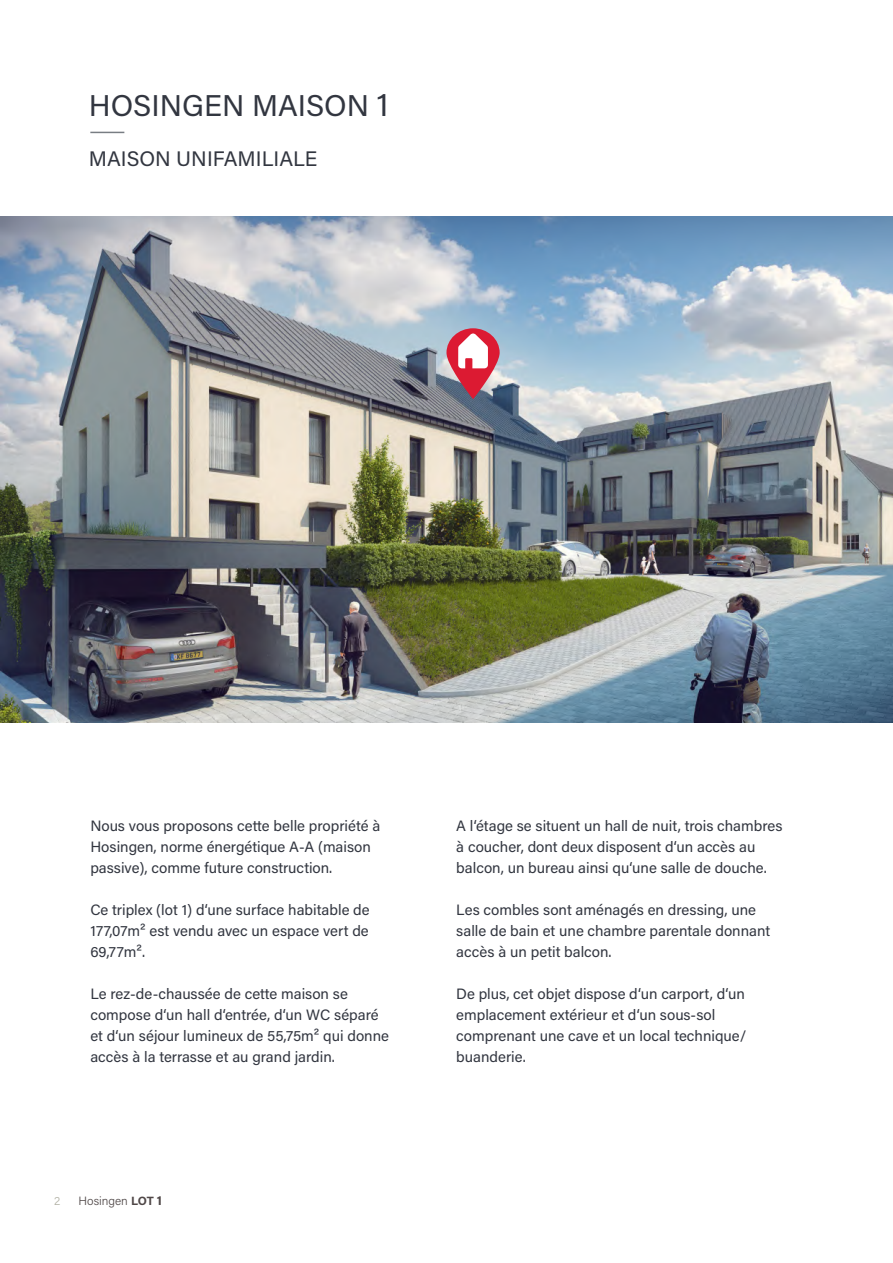
<style>
.page{position:relative;width:893px;height:1263px;background:#fff}
.page>*{position:absolute;margin:0;border:0;box-sizing:border-box;transform-origin:0 0}
.t1{font:30px "Acumin Pro";color:#323640}
.t2{font:21px "Acumin Pro";color:#323640}
.t3{font:15px/21px "Acumin Pro";color:#323640}
.t4{font:300 12px "Acumin Pro";color:#4f4747}
.t5{font:300 12px "Acumin Pro";color:#b0b0a3}
.s1{font-size:31.5px}
.s2{font-weight:700}
.s3{font-weight:700;font-size:13.2px}
</style>
<div class="page">
<hr style="left:90px;top:132px;width:34px;height:1px;background:#787d83">
<img style="left:0;top:216px;width:893px;height:506px">
<svg style="left:446px;top:328px;width:54px;height:71px"></svg>
<p class="t1" style="left:89px;top:85px;width:301px">HOSINGEN MAISON <span class="s1">1</span></p>
<p class="t2" style="left:89px;top:144px;width:230px">MAISON UNIFAMILIALE</p>
<p class="t3" style="left:90px;top:815px;width:291px">Nous vous proposons cette belle propriété à<br>Hosingen, norme énergétique A-A (maison passive), comme future construction.</p>
<p class="t3" style="left:90px;top:899px;width:281px;text-align:justify">Ce triplex (lot 1) d‘une surface habitable de 177,07m² est vendu avec un espace vert de 69,77m².</p>
<p class="t3" style="left:90px;top:983px;width:300px">Le rez-de-chaussée de cette maison se compose d‘un hall d‘entrée, d‘un WC séparé et d‘un séjour lumineux de 55,75m² qui donne accès à la terrasse et au grand jardin.</p>
<p class="t5" style="left:54px;top:1192px;width:8px">2</p>
<p class="t4" style="left:78px;top:1192px;width:85px">Hosingen <span class="s2">LOT</span> <span class="s3">1</span></p>
<p class="t3" style="left:456px;top:814px;width:328px">A l‘étage se situent un hall de nuit, trois chambres à coucher, dont deux disposent d‘un accès au balcon, un bureau ainsi qu‘une salle de douche.</p>
<p class="t3" style="left:456px;top:898px;width:315px">Les combles sont aménagés en dressing, une salle de bain et une chambre parentale donnant accès à un petit balcon.</p>
<p class="t3" style="left:456px;top:982px;width:292px">De plus, cet objet dispose d‘un carport, d‘un emplacement extérieur et d‘un sous-sol comprenant une cave et un local technique/ buanderie.</p>
</div>
